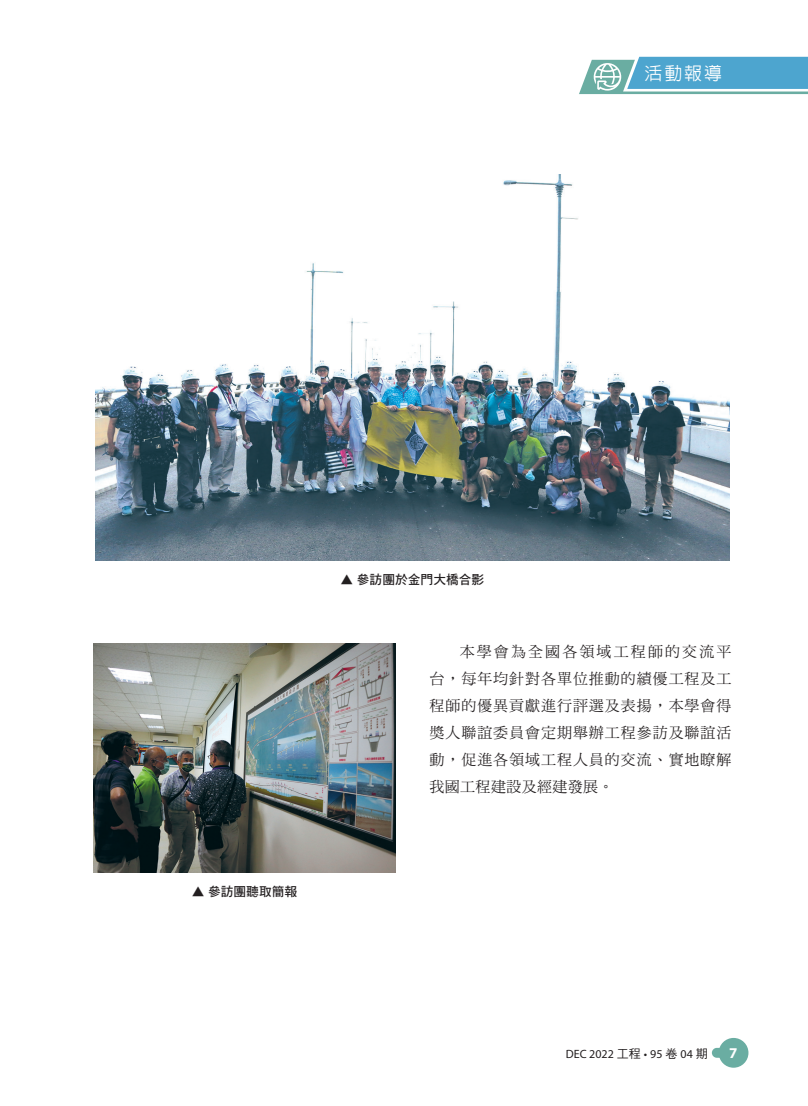
<style>
.page{position:relative;width:808px;height:1106px;background:#fff}
.page>*{position:absolute;margin:0;border:0;box-sizing:border-box;transform-origin:0 0}
.t1{font:500 18px "AR Hei B5";color:#fff}
.t2{font:15px/27px "DF Ming Std W5";letter-spacing:.06em;color:#231f20;text-align:justify}
.t3{font:700 15px "Myriad Pro";color:#fff}
.t4{font:12.75px "DF Hei Std W7";color:#231f20}
.t5{font:12px "Myriad Pro";color:#231f20}
.s1{font-family:"DF Hei Std W5"}
</style>
<div class="page">
<div style="left:719px;top:1037px;width:29px;height:30px;background:#6aada2;border-radius:50%"></div>
<div style="left:712px;top:1047px;width:26px;height:10px;background:#6aada2;border-radius:5px"></div>
<svg style="left:579px;top:57px;width:229px;height:37px;background:#6cb3cd"></svg>
<img style="left:96px;top:174px;width:633px;height:386px">
<img style="left:94px;top:643px;width:301px;height:229px">
<p class="t1" style="left:645px;top:64px;width:79px">活動報導</p>
<p class="t4" style="left:192px;top:884px;width:107px">▲ 參訪團聽取簡報</p>
<p class="t4" style="left:341px;top:572px;width:145px">▲ 參訪團於金門大橋合影</p>
<p class="t2" style="left:429px;top:637px;width:303px;text-indent:30px">本學會為全國各領域工程師的交流平台，每年均針對各單位推動的績優工程及工程師的優異貢獻進行評選及表揚，本學會得獎人聯誼委員會定期舉辦工程參訪及聯誼活動，促進各領域工程人員的交流、實地瞭解我國工程建設及經建發展。</p>
<p class="t5" style="left:566px;top:1046px;width:144px">DEC 2022 <span class="s1">工程</span> • 95 <span class="s1">卷</span> 04 <span class="s1">期</span></p>
<p class="t3" style="left:729px;top:1043px;width:10px">7</p>
</div>
